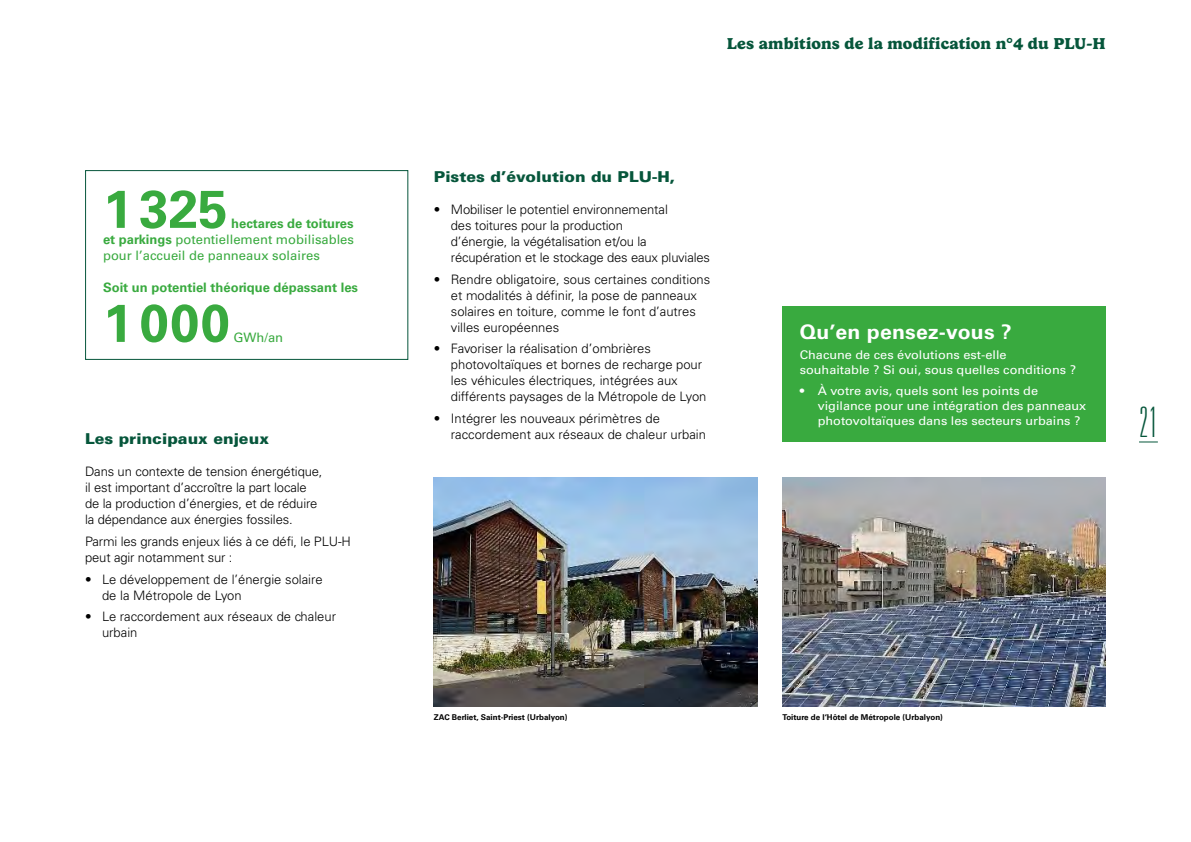
<style>
.page{position:relative;width:1191px;height:842px;background:#fff}
.page>*{position:absolute;margin:0;border:0;box-sizing:border-box;transform-origin:0 0}
.t1{font:700 53px "Univers";letter-spacing:.02em;color:#39aa3f}
.t2{font:100 ultra-condensed 42px "Univers";color:#06563b}
.t3{font:700 20px "Univers";letter-spacing:.01em;color:#fff;scale:1.06 1}
.t4{font:700 16px "Gelica";letter-spacing:.01em;color:#06563b;scale:1.06 1}
.t5{font:900 15px "Univers";color:#06563b;scale:1.06 1}
.t6{font:300 13px/16px "Univers";color:#000}
.t7{font:13px/16px "Univers";color:#39aa3f;text-align:justify}
.t8{font:700 13px "Univers";color:#39aa3f}
.t9{font:12px/15px "Univers";color:#fff;scale:1.06 1}
.t10{font:700 8px "Univers";color:#000}
.s1{font-weight:700}
</style>
<div class="page">
<svg style="left:1139px;top:441px;width:18px;height:1px"></svg>
<div style="left:782px;top:306px;width:324px;height:136px;background:#39aa3f"></div>
<div style="left:85px;top:170px;width:323px;height:190px;border:1px solid #06563b"></div>
<img style="left:434px;top:478px;width:323px;height:228px">
<img style="left:782px;top:478px;width:324px;height:228px">
<h1 class="t1" style="left:103px;top:178px;width:126px">1325</h1>
<p class="t7" style="left:103px;top:215px;width:252px;text-indent:128px"><span class="s1">hectares de toitures et parkings</span> potentiellement mobilisables pour l’accueil de panneaux solaires</p>
<p class="t8" style="left:103px;top:280px;width:256px">Soit un potentiel théorique dépassant les</p>
<h1 class="t1" style="left:103px;top:292px;width:128px">1000</h1>
<p class="t7" style="left:233px;top:329px;width:51px">GWh/an</p>
<p class="t5" style="left:85px;top:429px;width:175px">Les principaux enjeux</p>
<p class="t6" style="left:85px;top:464px;width:239px">Dans un contexte de tension énergétique, il est important d’accroître la part locale de la production d’énergies, et de réduire la dépendance aux énergies fossiles.</p>
<p class="t6" style="left:85px;top:533px;width:267px">Parmi les grands enjeux liés à ce défi, le PLU-H peut agir notamment sur :</p>
<p class="t6" style="left:102px;top:571px;width:222px;text-indent:-17px">• Le développement de l’énergie solaire de la Métropole de Lyon</p>
<p class="t6" style="left:102px;top:609px;width:235px;text-indent:-17px">• Le raccordement aux réseaux de chaleur urbain</p>
<p class="t4" style="left:727px;top:34px;width:359px">Les ambitions de la modification n°4 du PLU-H</p>
<p class="t5" style="left:434px;top:167px;width:229px">Pistes d’évolution du PLU-H,</p>
<p class="t6" style="left:451px;top:201px;width:261px;text-indent:-17px">• Mobiliser le potentiel environnemental<br>des toitures pour la production<br>d’énergie, la végétalisation et/ou la récupération et le stockage des eaux pluviales</p>
<p class="t6" style="left:451px;top:271px;width:261px;text-indent:-17px">• Rendre obligatoire, sous certaines conditions et modalités à définir, la pose de panneaux solaires en toiture, comme le font d’autres villes européennes</p>
<p class="t6" style="left:451px;top:341px;width:257px;text-indent:-17px">• Favoriser la réalisation d’ombrières photovoltaïques et bornes de recharge pour les véhicules électriques, intégrées aux différents paysages de la Métropole de Lyon</p>
<p class="t6" style="left:451px;top:410px;width:257px;text-indent:-17px">• Intégrer les nouveaux périmètres de raccordement aux réseaux de chaleur urbain</p>
<h3 class="t3" style="left:799px;top:320px;width:201px">Qu’en pensez-vous ?</h3>
<p class="t9" style="left:799px;top:347px;width:262px">Chacune de ces évolutions est-elle souhaitable ? Si oui, sous quelles conditions ?</p>
<p class="t9" style="left:817px;top:383px;width:255px;text-indent:-18px">• À votre avis, quels sont les points de vigilance pour une intégration des panneaux photovoltaïques dans les secteurs urbains ?</p>
<h2 class="t2" style="left:1139px;top:401px;width:20px">21</h2>
<p class="t10" style="left:434px;top:712px;width:135px">ZAC Berliet, Saint-Priest (Urbalyon)</p>
<p class="t10" style="left:782px;top:712px;width:162px">Toiture de l‘Hôtel de Métropole (Urbalyon)</p>
</div>
